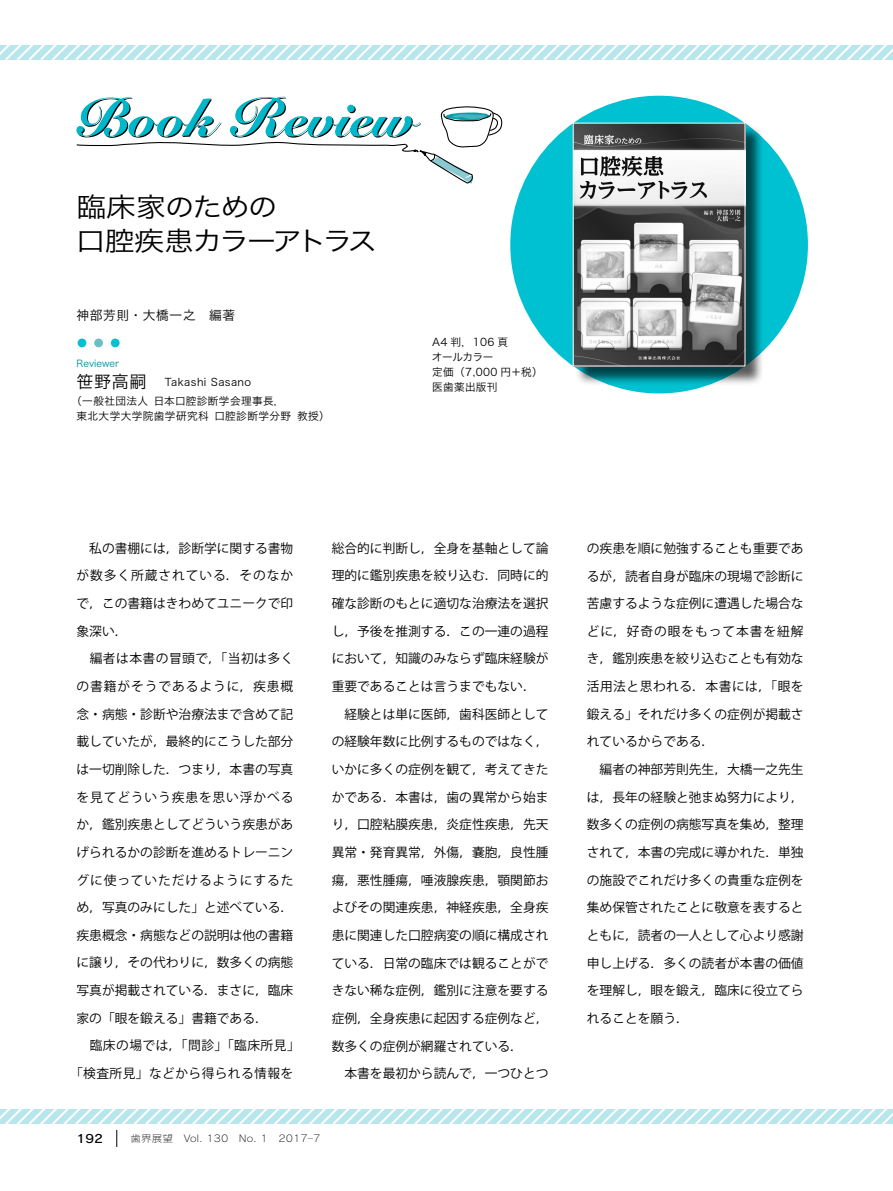
<style>
.page{position:relative;width:893px;height:1191px;background:#fff}
.page>*{position:absolute;margin:0;border:0;box-sizing:border-box;transform-origin:0 0}
.t1{font:26.85px/34px "Hira Kaku Pro W3";letter-spacing:-.065em;color:#000;scale:1.11 1}
.t2{font:12.75px/27.6px "Koz Go Pro";color:#000}
.t3{font:12.75px "Koz Go Pro";letter-spacing:.035em;color:#000}
.t4{font:12.75px "Koz Go Pro";letter-spacing:.07em;color:#000}
.t5{font:12.75px "Koz Go Pro";letter-spacing:.065em;color:#000}
.t6{font:12.75px "Koz Go Pro";letter-spacing:.03em;color:#000}
.t7{font:12.75px "Hira Kaku Pro W3";letter-spacing:.04em;color:#000}
.t8{font:11.55px "Rodin Pro DB";color:#000;scale:1.11 1}
.t9{font:10.65px/14.9px "Hira Kaku Pro W3";letter-spacing:.04em;color:#000}
.t10{font:9.6px "Rodin Pro L";color:#000;scale:1.11 1}
.t11{font:9.6px "Hira Kaku Pro W3";color:#008999}
.s1{font-size:16.95px}
</style>
<div class="page">
<div style="left:510px;top:96px;width:298px;height:297px;background:#00c1d1;border-radius:50%"></div>
<div style="left:78px;top:338px;width:8px;height:9px;background:#00c1d1;border-radius:50%"></div>
<div style="left:94px;top:338px;width:9px;height:9px;background:#6ebdc5;border-radius:50%"></div>
<div style="left:111px;top:338px;width:9px;height:9px;background:#00c1d1;border-radius:50%"></div>
<svg style="left:76px;top:97px;width:427px;height:87px"></svg>
<svg style="left:0;top:45px;width:893px;height:15px"></svg>
<svg style="left:0;top:1109px;width:893px;height:38px"></svg>
<div style="left:575px;top:125px;width:189px;height:260px;background:#000;opacity:.65"></div>
<img style="left:575px;top:125px;width:168px;height:239px">
<div style="left:573px;top:123px;width:172px;height:243px;border:1px solid #fff"></div>
<h1 class="t1" style="left:76px;top:188px;width:273px">臨床家のための<br>口腔疾患カラーアトラス</h1>
<p class="t7" style="left:77px;top:303px;width:160px">神部芳則・大橋一之　編著</p>
<p class="t11" style="left:77px;top:354px;width:44px">Reviewer</p>
<p class="t9" style="left:71px;top:371px;width:215px;line-height:19.2px;text-indent:5px"><span class="s1">笹野高嗣　</span>Takashi Sasano<br>（一般社団法人日本口腔診断学会理事長，</p>
<p class="t9" style="left:77px;top:407px;width:255px">東北大学大学院歯学研究科口腔診断学分野教授）</p>
<p class="t9" style="left:432px;top:334px;width:112px">A4 判，106 頁<br>オールカラー<br>定価（7,000 円＋税）医歯薬出版刊</p>
<p class="t2" style="left:77px;top:534px;width:218px">　私の書棚には，診断学に関する書物</p>
<p class="t4" style="left:77px;top:567px;width:218px">が数多く所蔵されている．そのなか</p>
<p class="t2" style="left:77px;top:590px;width:218px">で，この書籍はきわめてユニークで印</p>
<p class="t2" style="left:77px;top:617px;width:53px">象深い．</p>
<p class="t3" style="left:77px;top:650px;width:218px">　編者は本書の冒頭で，「当初は多く</p>
<p class="t4" style="left:77px;top:678px;width:218px">の書籍がそうであるように，疾患概</p>
<p class="t2" style="left:77px;top:700px;width:218px">念・病態・診断や治療法まで含めて記</p>
<p class="t2" style="left:77px;top:728px;width:218px">載していたが，最終的にこうした部分</p>
<p class="t2" style="left:77px;top:756px;width:218px">は一切削除した．つまり，本書の写真</p>
<p class="t5" style="left:77px;top:788px;width:218px">を見てどういう疾患を思い浮かべる</p>
<p class="t2" style="left:77px;top:811px;width:218px">か，鑑別疾患としてどういう疾患があ</p>
<p class="t2" style="left:77px;top:838px;width:218px">げられるかの診断を進めるトレーニン</p>
<p class="t5" style="left:77px;top:871px;width:218px">グに使っていただけるようにするた</p>
<p class="t2" style="left:77px;top:894px;width:218px">め，写真のみにした」と述べている．</p>
<p class="t2" style="left:77px;top:921px;width:218px">疾患概念・病態などの説明は他の書籍</p>
<p class="t2" style="left:77px;top:949px;width:218px">に譲り，その代わりに，数多くの病態</p>
<p class="t2" style="left:77px;top:977px;width:218px">写真が掲載されている．まさに，臨床</p>
<p class="t2" style="left:77px;top:1004px;width:193px">家の「眼を鍛える」書籍である．</p>
<p class="t3" style="left:77px;top:1037px;width:225px">　臨床の場では，「問診」「臨床所見」</p>
<p class="t6" style="left:70px;top:1065px;width:225px">「検査所見」などから得られる情報を</p>
<p class="t2" style="left:332px;top:534px;width:218px">総合的に判断し，全身を基軸として論理的に鑑別疾患を絞り込む．同時に的確な診断のもとに適切な治療法を選択し，予後を推測する．この一連の過程において，知識のみならず臨床経験が重要であることは言うまでもない．　経験とは単に医師，歯科医師としての経験年数に比例するものではなく，いかに多くの症例を観て，考えてきたかである．本書は，歯の異常から始まり，口腔粘膜疾患，炎症性疾患，先天異常・発育異常，外傷，嚢胞，良性腫瘍，悪性腫瘍，唾液腺疾患，顎関節およびその関連疾患，神経疾患，全身疾患に関連した口腔病変の順に構成されている．日常の臨床では観ることができない稀な症例，鑑別に注意を要する症例，全身疾患に起因する症例など，数多くの症例が網羅されている．<br>　本書を最初から読んで，一つひとつ</p>
<p class="t2" style="left:587px;top:535px;width:218px">の疾患を順に勉強することも重要であるが，読者自身が臨床の現場で診断に苦慮するような症例に遭遇した場合などに，好奇の眼をもって本書を紐解き，鑑別疾患を絞り込むことも有効な活用法と思われる．本書には，「眼を鍛える」それだけ多くの症例が掲載されているからである．<br>　編者の神部芳則先生，大橋一之先生は，長年の経験と弛まぬ努力により，数多くの症例の病態写真を集め，整理されて，本書の完成に導かれた．単独の施設でこれだけ多くの貴重な症例を集め保管されたことに敬意を表するとともに，読者の一人として心より感謝申し上げる．多くの読者が本書の価値を理解し，眼を鍛え，臨床に役立てられることを願う．</p>
<p class="t8" style="left:77px;top:1130px;width:25px">192</p>
<p class="t10" style="left:131px;top:1132px;width:172px">歯界展望　Vol. 130　No. 1　2017―7</p>
</div>
